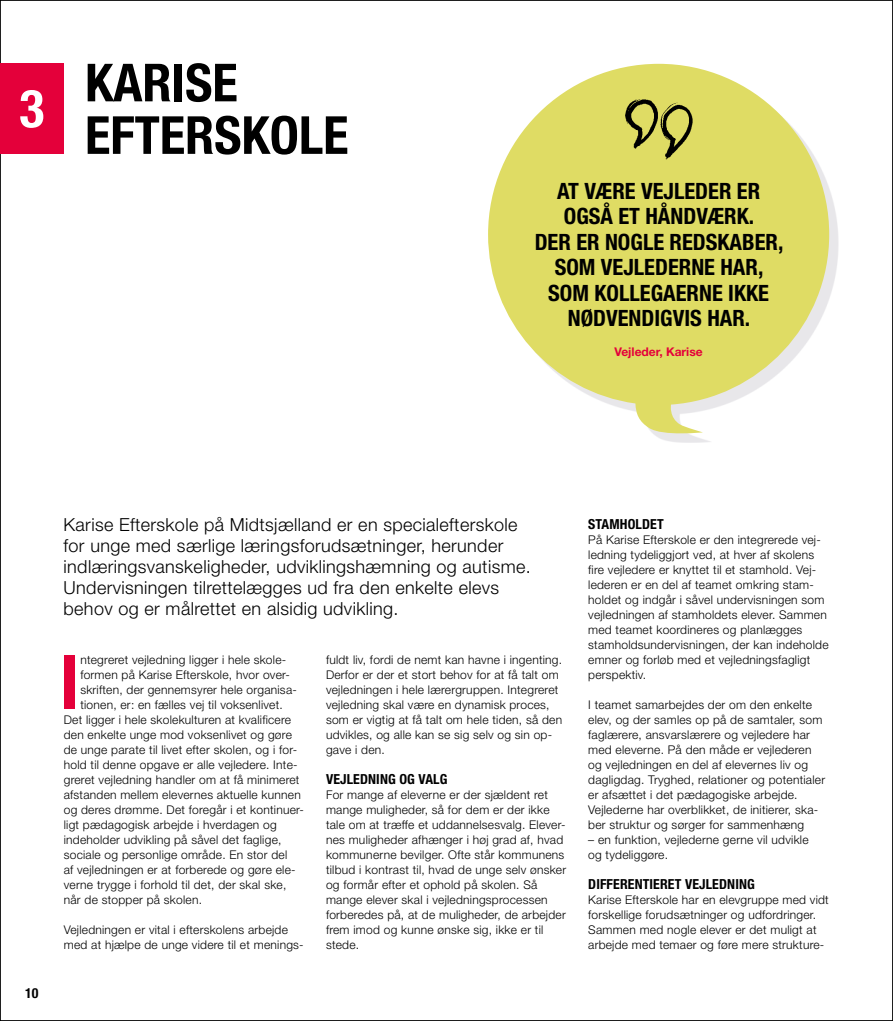
<style>
.page{position:relative;width:893px;height:1021px;background:#fff}
.page>*{position:absolute;margin:0;border:0;box-sizing:border-box;transform-origin:0 0}
.t1{font:700 condensed 75px "Helvetica Neue LT Std";color:#e4003a}
.t2{font:700 condensed 52.5px/52.5px "Helvetica Neue LT Std";color:#000}
.t3{font:700 condensed 52.5px "Helvetica Neue LT Std";color:#fff}
.t4{font:700 condensed 22.5px/25.5px "Helvetica Neue LT Std";color:#000;text-align:center}
.t5{font:300 18px/21px "Helvetica Neue LT Std";letter-spacing:.02em;color:#000}
.t6{font:700 condensed 13.8px "Helvetica Neue LT Std";letter-spacing:.01em;color:#000}
.t7{font:300 12px/15px "Helvetica Neue LT Std";letter-spacing:.02em;color:#000}
.t8{font:700 12px "Helvetica Neue LT Std";color:#e4003a}
</style>
<div class="page">
<div style="left:497px;top:73px;width:341px;height:369px;background:#d1cfd5;opacity:.5"></div>
<svg style="left:488px;top:64px;width:341px;height:372px;fill:#dfdc64"></svg>
<img style="left:619px;top:94px;width:79px;height:67px">
<div style="left:0;top:63px;width:64px;height:90px;background:#e4003a"></div>
<h2 class="t3" style="left:19px;top:77px;width:27px">3</h2>
<h2 class="t2" style="left:85px;top:56px;width:265px">KARISE<br>EFTERSKOLE</h2>
<h3 class="t4" style="left:535px;top:178px;width:250px">AT VÆRE VEJLEDER ER<br>OGSÅ ET HÅNDVÆRK.<br>DER ER NOGLE REDSKABER,<br>SOM VEJLEDERNE HAR,<br>SOM KOLLEGAERNE IKKE<br>NØDVENDIGVIS HAR.</h3>
<p class="t8" style="left:614px;top:345px;width:90px">Vejleder, Karise</p>
<p class="t6" style="left:25px;top:984px;width:15px">10</p>
<p class="t5" style="left:64px;top:514px;width:469px">Karise Efterskole på Midtsjælland er en specialefterskole for unge med særlige læringsforudsætninger, herunder indlæringsvanskeligheder, udviklingshæmning og autisme.<br>Undervisningen tilrettelægges ud fra den enkelte elevs behov og er målrettet en alsidig udvikling.</p>
<h1 class="t1" style="left:59px;top:637px;width:12px">I</h1>
<p class="t7" style="left:80px;top:652px;width:206px">ntegreret vejledning ligger i hele skole-</p>
<p class="t7" style="left:326px;top:652px;width:238px">fuldt liv, fordi de nemt kan havne i ingenting.<br>Derfor er der et stort behov for at få talt om vejledningen i hele lærergruppen. Integreret vejledning skal være en dynamisk proces, som er vigtig at få talt om hele tiden, så den udvikles, og alle kan se sig selv og sin op&shy;gave i den.</p>
<p class="t6" style="left:326px;top:771px;width:123px">VEJLEDNING OG VALG</p>
<p class="t7" style="left:326px;top:787px;width:242px">For mange af eleverne er der sjældent ret mange muligheder, så for dem er der ikke tale om at træffe et uddannelsesvalg. Elever&shy;nes muligheder afhænger i høj grad af, hvad kommunerne bevilger. Ofte står kommunens tilbud i kontrast til, hvad de unge selv ønsker og formår efter et ophold på skolen. Så mange elever skal i vejledningsprocessen forberedes på, at de muligheder, de arbejder frem imod og kunne ønske sig, ikke er til stede.</p>
<p class="t7" style="left:80px;top:667px;width:211px">formen på Karise Efterskole, hvor over-</p>
<p class="t7" style="left:80px;top:682px;width:217px">skriften, der gennemsyrer hele organisa-</p>
<p class="t7" style="left:80px;top:697px;width:204px">tionen, er: en fælles vej til voksenlivet.</p>
<p class="t7" style="left:64px;top:712px;width:229px">Det ligger i hele skolekulturen at kvalificere</p>
<p class="t7" style="left:64px;top:727px;width:230px">den enkelte unge mod voksenlivet og gøre</p>
<p class="t7" style="left:64px;top:742px;width:235px">de unge parate til livet efter skolen, og i for-</p>
<p class="t7" style="left:64px;top:757px;width:235px">hold til denne opgave er alle vejledere. Inte-</p>
<p class="t7" style="left:64px;top:772px;width:237px">greret vejledning handler om at få minimeret</p>
<p class="t7" style="left:64px;top:787px;width:238px">afstanden mellem elevernes aktuelle kunnen</p>
<p class="t7" style="left:64px;top:802px;width:242px">og deres drømme. Det foregår i et kontinuer-</p>
<p class="t7" style="left:64px;top:817px;width:214px">ligt pædagogisk arbejde i hverdagen og</p>
<p class="t7" style="left:64px;top:832px;width:219px">indeholder udvikling på såvel det faglige,</p>
<p class="t7" style="left:64px;top:847px;width:225px">sociale og personlige område. En stor del</p>
<p class="t7" style="left:64px;top:862px;width:233px">af vejledningen er at forberede og gøre ele-</p>
<p class="t7" style="left:64px;top:877px;width:224px">verne trygge i forhold til det, der skal ske,</p>
<p class="t7" style="left:64px;top:892px;width:140px">når de stopper på skolen.</p>
<p class="t7" style="left:64px;top:922px;width:241px">Vejledningen er vital i efterskolens arbejde med at hjælpe de unge videre til et menings-</p>
<p class="t6" style="left:588px;top:516px;width:77px">STAMHOLDET</p>
<p class="t7" style="left:588px;top:532px;width:242px">På Karise Efterskole er den integrerede vej&shy;ledning tydeliggjort ved, at hver af skolens fire vejledere er knyttet til et stamhold. Vej&shy;lederen er en del af teamet omkring stam&shy;holdet og indgår i såvel undervisningen som vejledningen af stamholdets elever. Sammen med teamet koordineres og planlægges stamholdsundervisningen, der kan indeholde emner og forløb med et vejledningsfagligt perspektiv.</p>
<p class="t7" style="left:588px;top:697px;width:238px">I teamet samarbejdes der om den enkelte elev, og der samles op på de samtaler, som faglærere, ansvarslærere og vejledere har med eleverne. På den måde er vejlederen og vejledningen en del af elevernes liv og dagligdag. Tryghed, relationer og potentialer er afsættet i det pædagogiske arbejde.<br>Vejlederne har overblikket, de initierer, ska&shy;ber struktur og sørger for sammenhæng</p>
<p class="t7" style="left:588px;top:832px;width:222px">– en funktion, vejlederne gerne vil udvikle og tydeliggøre.</p>
<p class="t6" style="left:588px;top:876px;width:168px">DIFFERENTIERET VEJLEDNING</p>
<p class="t7" style="left:588px;top:892px;width:242px">Karise Efterskole har en elevgruppe med vidt forskellige forudsætninger og udfordringer.<br>Sammen med nogle elever er det muligt at arbejde med temaer og føre mere strukture-</p>
</div>
